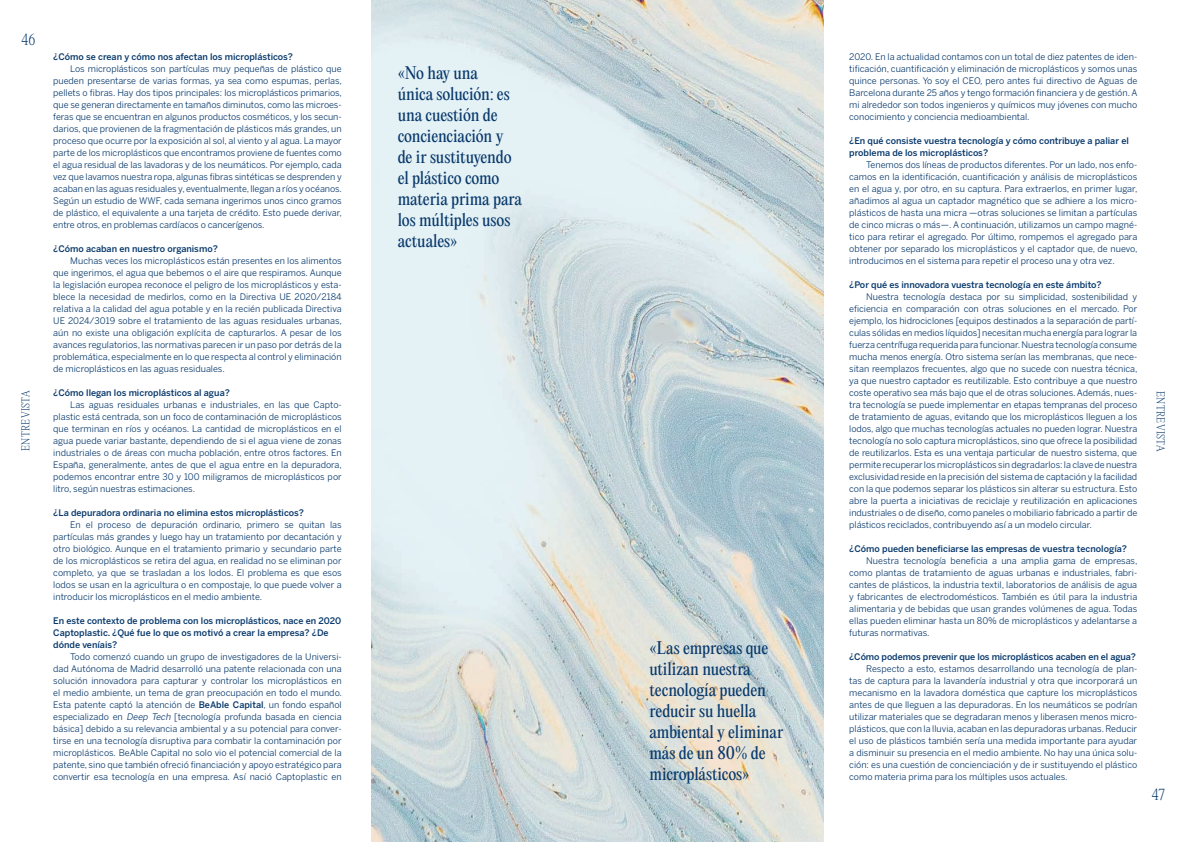
<style>
.page{position:relative;width:1191px;height:842px;background:#fff}
.page>*{position:absolute;margin:0;border:0;box-sizing:border-box;transform-origin:0 0}
.t1{font:16px/21px "PP Editorial New";letter-spacing:-.005em;color:#07386b}
.t2{font:200 14px "PP Editorial New";color:#07386b}
.t3{font:200 10px "PP Editorial New";letter-spacing:.04em;color:#07386b}
.Texto_corrido{font:9px/12px "Benton Sans";color:#07386b;text-align:justify}
.Texto_corrido-2{font:500 9px/12px "Benton Sans";color:#07386b}
.s1{font-weight:500}
.s2{font-style:italic}
</style>
<div class="page">
<img style="left:372px;top:0;width:451px;height:842px">
<h2 class="t2" style="left:21px;top:30px;width:15px">46</h2>
<p class="t3" style="left:19px;top:451px;width:63px;rotate:-90deg">ENTREVISTA</p>
<p class="Texto_corrido-2" style="left:53px;top:51px;width:241px">¿Cómo se crean y cómo nos afectan los microplásticos?</p>
<p class="Texto_corrido" style="left:53px;top:63px;width:290px;text-indent:17px">Los microplásticos son partículas muy pequeñas de plástico que pueden presentarse de varias formas, ya sea como espumas, perlas, pellets o fibras. Hay dos tipos principales: los microplásticos primarios, que se generan directamente en tamaños diminutos, como las microes&shy;feras que se encuentran en algunos productos cosméticos, y los secun&shy;darios, que provienen de la fragmentación de plásticos más grandes, un proceso que ocurre por la exposición al sol, al viento y al agua. La mayor parte de los microplásticos que encontramos proviene de fuentes como el agua residual de las lavadoras y de los neumáticos. Por ejemplo, cada vez que lavamos nuestra ropa, algunas fibras sintéticas se desprenden y acaban en las aguas residuales y, eventualmente, llegan a ríos y océanos.<br>Según un estudio de WWF, cada semana ingerimos unos cinco gramos de plástico, el equivalente a una tarjeta de crédito. Esto puede derivar, entre otros, en problemas cardíacos o cancerígenos.</p>
<p class="Texto_corrido-2" style="left:53px;top:243px;width:166px">¿Cómo acaban en nuestro organismo?</p>
<p class="Texto_corrido" style="left:53px;top:255px;width:290px;text-indent:17px">Muchas veces los microplásticos están presentes en los alimentos que ingerimos, el agua que bebemos o el aire que respiramos. Aunque la legislación europea reconoce el peligro de los microplásticos y esta&shy;blece la necesidad de medirlos, como en la Directiva UE 2020/2184 relativa a la calidad del agua potable y en la recién publicada Directiva UE 2024/3019 sobre el tratamiento de las aguas residuales urbanas, aún no existe una obligación explícita de capturarlos. A pesar de los avances regulatorios, las normativas parecen ir un paso por detrás de la problemática, especialmente en lo que respecta al control y eliminación de microplásticos en las aguas residuales.</p>
<p class="Texto_corrido-2" style="left:53px;top:387px;width:178px">¿Cómo llegan los microplásticos al agua?</p>
<p class="Texto_corrido" style="left:53px;top:399px;width:290px;text-indent:17px">Las aguas residuales urbanas e industriales, en las que Capto&shy;plastic está centrada, son un foco de contaminación de microplásticos que terminan en ríos y océanos. La cantidad de microplásticos en el agua puede variar bastante, dependiendo de si el agua viene de zonas industriales o de áreas con mucha población, entre otros factores. En España, generalmente, antes de que el agua entre en la depuradora, podemos encontrar entre 30 y 100 miligramos de microplásticos por litro, según nuestras estimaciones.</p>
<p class="Texto_corrido-2" style="left:53px;top:507px;width:252px">¿La depuradora ordinaria no elimina estos microplásticos?</p>
<p class="Texto_corrido" style="left:53px;top:519px;width:290px;text-indent:17px">En el proceso de depuración ordinario, primero se quitan las partículas más grandes y luego hay un tratamiento por decantación y otro biológico. Aunque en el tratamiento primario y secundario parte de los microplásticos se retira del agua, en realidad no se eliminan por completo, ya que se trasladan a los lodos. El problema es que esos lodos se usan en la agricultura o en compostaje, lo que puede volver a introducir los microplásticos en el medio ambiente.</p>
<p class="Texto_corrido-2" style="left:53px;top:615px;width:289px">En este contexto de problema con los microplásticos, nace en 2020<br>Captoplastic. ¿Qué fue lo que os motivó a crear la empresa? ¿De dónde veníais?</p>
<p class="Texto_corrido" style="left:53px;top:651px;width:290px;text-indent:17px">Todo comenzó cuando un grupo de investigadores de la Universi&shy;dad Autónoma de Madrid desarrolló una patente relacionada con una solución innovadora para capturar y controlar los microplásticos en el medio ambiente, un tema de gran preocupación en todo el mundo.<br>Esta patente captó la atención de <span class="s1">BeAble Capital</span>, un fondo español especializado en <span class="s2">Deep Tech</span> [tecnología profunda basada en ciencia básica] debido a su relevancia ambiental y a su potencial para conver&shy;tirse en una tecnología disruptiva para combatir la contaminación por microplásticos. BeAble Capital no solo vio el potencial comercial de la patente, sino que también ofreció financiación y apoyo estratégico para convertir esa tecnología en una empresa. Así nació Captoplastic en</p>
<p class="t1" style="left:398px;top:62px;width:126px">«No hay una<br>única solución: es una cuestión de concienciación y de ir sustituyendo el plástico como materia prima para los múltiples usos actuales»</p>
<p class="t1" style="left:649px;top:637px;width:135px">«Las empresas que utilizan nuestra tecnología pueden reducir su huella ambiental y eliminar más de un 80% de microplásticos»</p>
<p class="Texto_corrido" style="left:849px;top:51px;width:290px">2020. En la actualidad contamos con un total de diez patentes de iden&shy;tificación, cuantificación y eliminación de microplásticos y somos unas quince personas. Yo soy el CEO, pero antes fui directivo de Aguas de Barcelona durante 25 años y tengo formación financiera y de gestión. A mi alrededor son todos ingenieros y químicos muy jóvenes con mucho conocimiento y conciencia medioambiental.</p>
<p class="Texto_corrido-2" style="left:849px;top:135px;width:281px">¿En qué consiste vuestra tecnología y cómo contribuye a paliar el problema de los microplásticos?</p>
<p class="Texto_corrido" style="left:849px;top:159px;width:290px;text-indent:17px">Tenemos dos líneas de productos diferentes. Por un lado, nos enfo&shy;camos en la identificación, cuantificación y análisis de microplásticos en el agua y, por otro, en su captura. Para extraerlos, en primer lugar, añadimos al agua un captador magnético que se adhiere a los micro&shy;plásticos de hasta una micra —otras soluciones se limitan a partículas de cinco micras o más—. A continuación, utilizamos un campo magné&shy;tico para retirar el agregado. Por último, rompemos el agregado para obtener por separado los microplásticos y el captador que, de nuevo, introducimos en el sistema para repetir el proceso una y otra vez.</p>
<p class="Texto_corrido-2" style="left:849px;top:279px;width:254px">¿Por qué es innovadora vuestra tecnología en este ámbito?</p>
<p class="Texto_corrido" style="left:849px;top:291px;width:290px;text-indent:17px">Nuestra tecnología destaca por su simplicidad, sostenibilidad y eficiencia en comparación con otras soluciones en el mercado. Por ejemplo, los hidrociclones [equipos destinados a la separación de partí&shy;culas sólidas en medios líquidos] necesitan mucha energía para lograr la fuerza centrífuga requerida para funcionar. Nuestra tecnología consume mucha menos energía. Otro sistema serían las membranas, que nece&shy;sitan reemplazos frecuentes, algo que no sucede con nuestra técnica, ya que nuestro captador es reutilizable. Esto contribuye a que nuestro coste operativo sea más bajo que el de otras soluciones. Además, nues&shy;tra tecnología se puede implementar en etapas tempranas del proceso de tratamiento de aguas, evitando que los microplásticos lleguen a los lodos, algo que muchas tecnologías actuales no pueden lograr. Nuestra tecnología no solo captura microplásticos, sino que ofrece la posibilidad de reutilizarlos. Esta es una ventaja particular de nuestro sistema, que permite recuperar los microplásticos sin degradarlos: la clave de nuestra exclusividad reside en la precisión del sistema de captación y la facilidad con la que podemos separar los plásticos sin alterar su estructura. Esto abre la puerta a iniciativas de reciclaje y reutilización en aplicaciones industriales o de diseño, como paneles o mobiliario fabricado a partir de plásticos reciclados, contribuyendo así a un modelo circular.</p>
<p class="Texto_corrido-2" style="left:849px;top:543px;width:279px">¿Cómo pueden beneficiarse las empresas de vuestra tecnología?</p>
<p class="Texto_corrido" style="left:849px;top:555px;width:290px;text-indent:17px">Nuestra tecnología beneficia a una amplia gama de empresas, como plantas de tratamiento de aguas urbanas e industriales, fabri&shy;cantes de plásticos, la industria textil, laboratorios de análisis de agua y fabricantes de electrodomésticos. También es útil para la industria alimentaria y de bebidas que usan grandes volúmenes de agua. Todas ellas pueden eliminar hasta un 80% de microplásticos y adelantarse a futuras normativas.</p>
<p class="Texto_corrido-2" style="left:849px;top:651px;width:288px">¿Cómo podemos prevenir que los microplásticos acaben en el agua?</p>
<p class="Texto_corrido" style="left:849px;top:663px;width:289px;text-indent:17px">Respecto a esto, estamos desarrollando una tecnología de plan&shy;tas de captura para la lavandería industrial y otra que incorporará un mecanismo en la lavadora doméstica que capture los microplásticos antes de que lleguen a las depuradoras. En los neumáticos se podrían utilizar materiales que se degradaran menos y liberasen menos micro&shy;plásticos, que con la lluvia, acaban en las depuradoras urbanas. Reducir el uso de plásticos también sería una medida importante para ayudar a disminuir su presencia en el medio ambiente. No hay una única solu&shy;ción: es una cuestión de concienciación y de ir sustituyendo el plástico como materia prima para los múltiples usos actuales.</p>
<p class="t3" style="left:1167px;top:391px;width:63px;rotate:90deg">ENTREVISTA</p>
<h2 class="t2" style="left:1151px;top:785px;width:15px">47</h2>
</div>
